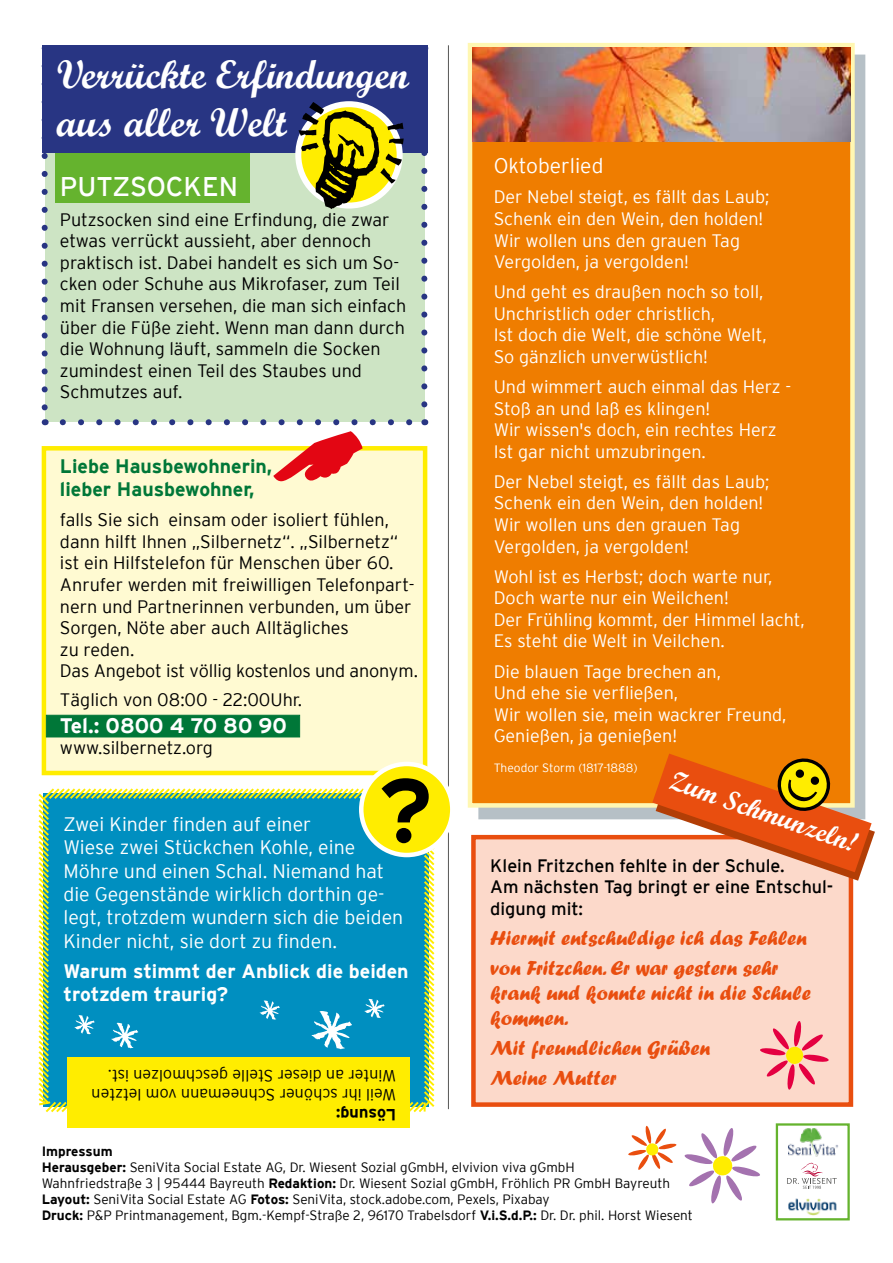
<style>
.page{position:relative;width:893px;height:1263px;background:#fff}
.page>*{position:absolute;margin:0;border:0;box-sizing:border-box;transform-origin:0 0}
.t1{font:119.25px "Kosmik Glyphs";color:#000}
.t2{font:700 90px "Interstate";color:#000}
.t3{font:39.9px/47.8px "Script MT Bold";color:#fff}
.t4{font:27.3px "Script MT Bold";color:#fff}
.t5{font:27px "Interstate";color:#fff}
.t6{font:21px/30px "Forte";color:#e94e0f}
.t7{font:700 21px "Interstate";color:#fff}
.t8{font:300 21px "Interstate";color:#fff}
.t9{font:300 19.5px/23.4px "Interstate";color:#fff}
.t10{font:700 19.5px/23.4px "Interstate";color:#fff}
.t11{font:700 19.5px/23.4px "Interstate";color:#007738}
.t12{font:300 18px/21.6px "Interstate";color:#fff}
.t13{font:300 18px/21.6px "Interstate";color:#000}
.t14{font:18px/21.6px "Interstate";color:#000}
.t15{font:300 16.2px "Interstate";color:#000}
.t16{font:700 16.2px "Interstate";color:#000}
.t17{font:300 13.5px/16.2px "Interstate";color:#000}
.t18{font:300 12px "Interstate";color:#fff}
.s1{font-weight:700}
</style>
<div class="page">
<div style="left:478px;top:55px;width:387px;height:764px;background:#b6c0c6"></div>
<div style="left:468px;top:43px;width:387px;height:765px;background:#ef7d00;border:4px solid #fff7b2"></div>
<img style="left:472px;top:47px;width:378px;height:95px">
<svg style="left:628px;top:1125px;width:49px;height:45px"></svg>
<img style="left:788px;top:1198px;width:49px;height:18px">
<svg style="left:787px;top:1163px;width:50px;height:26px"></svg>
<img style="left:788px;top:1129px;width:50px;height:28px">
<div style="left:776px;top:1123px;width:74px;height:97px;border:2px solid #65b32e"></div>
<svg style="left:684px;top:1128px;width:76px;height:76px"></svg>
<div style="left:45px;top:48px;width:379px;height:374px;background:#cde4c4"></div>
<svg style="left:42px;top:153px;width:6px;height:258px"></svg>
<svg style="left:421px;top:153px;width:6px;height:251px"></svg>
<hr style="left:448px;top:45px;width:1px;height:1064px;background:#575756">
<svg style="left:38px;top:788px;width:397px;height:326px;background:#1497b9"></svg>
<div style="left:67px;top:1057px;width:342px;height:70px;background:#ffed00"></div>
<div style="left:42px;top:446px;width:385px;height:329px;background:#fffad2;border:4px solid #ffed00"></div>
<div style="left:46px;top:715px;width:254px;height:22px;background:#007738;border:1px solid #007738"></div>
<div style="left:361px;top:764px;width:91px;height:91px;background:#ffed00;border-radius:50%"></div>
<div style="left:359px;top:762px;width:96px;height:95px;border:4px solid #fff;border-radius:50%"></div>
<div style="left:471px;top:835px;width:382px;height:272px;background:#fcd9ca;border:4px solid #e94e0f"></div>
<div style="left:55px;top:149px;width:194px;height:54px;background:#65b32e"></div>
<div style="left:42px;top:45px;width:385px;height:108px;background:#283583"></div>
<div style="left:298px;top:104px;width:102px;height:102px;background:#ffed00;border-radius:50%"></div>
<div style="left:295px;top:101px;width:108px;height:108px;border:6px solid #fff;border-radius:50%"></div>
<svg style="left:760px;top:1021px;width:69px;height:69px"></svg>
<svg style="left:652px;top:749px;width:223px;height:132px"></svg>
<svg style="left:107px;top:1017px;width:36px;height:37px"></svg>
<svg style="left:71px;top:1011px;width:27px;height:28px"></svg>
<svg style="left:256px;top:996px;width:27px;height:28px"></svg>
<div style="left:304px;top:994px;width:84px;height:63px;background:#008fc0"></div>
<svg style="left:63px;top:419px;width:352px;height:32px"></svg>
<h3 class="t3" style="left:56px;top:50px;width:354px">Verrückte Erfindungen aus aller Welt</h3>
<h1 class="t1" style="left:291px;top:83px;width:117px">h</h1>
<p class="t8" style="left:494px;top:154px;width:111px">Oktoberlied</p>
<p class="t12" style="left:494px;top:186px;width:277px">Der Nebel steigt, es fällt das Laub;<br>Schenk ein den Wein, den holden!<br>Wir wollen uns den grauen Tag<br>Vergolden, ja vergolden!</p>
<p class="t12" style="left:494px;top:281px;width:274px">Und geht es draußen noch so toll,<br>Unchristlich oder christlich,<br>Ist doch die Welt, die schöne Welt,<br>So gänzlich unverwüstlich!</p>
<p class="t12" style="left:494px;top:376px;width:299px">Und wimmert auch einmal das Herz -<br>Stoß an und laß es klingen!<br>Wir wissen's doch, ein rechtes Herz<br>Ist gar nicht umzubringen.</p>
<p class="t12" style="left:494px;top:471px;width:277px">Der Nebel steigt, es fällt das Laub;<br>Schenk ein den Wein, den holden!<br>Wir wollen uns den grauen Tag<br>Vergolden, ja vergolden!</p>
<p class="t12" style="left:494px;top:565px;width:312px">Wohl ist es Herbst; doch warte nur,<br>Doch warte nur ein Weilchen!<br>Der Frühling kommt, der Himmel lacht,<br>Es steht die Welt in Veilchen.</p>
<p class="t12" style="left:494px;top:660px;width:294px">Die blauen Tage brechen an,<br>Und ehe sie verfließen,<br>Wir wollen sie, mein wackrer Freund,<br>Genießen, ja genießen!</p>
<p class="t18" style="left:494px;top:761px;width:145px">Theodor Storm (1817-1888)</p>
<h3 class="t5" style="left:60px;top:171px;width:180px">PUTZSOCKEN</h3>
<p class="t13" style="left:60px;top:208px;width:348px">Putzsocken sind eine Erfindung, die zwar etwas verrückt aussieht, aber dennoch praktisch ist. Dabei handelt es sich um So&shy;cken oder Schuhe aus Mikrofaser, zum Teil mit Fransen versehen, die man sich einfach über die Füße zieht. Wenn man dann durch die Wohnung läuft, sammeln die Socken zumindest einen Teil des Staubes und Schmutzes auf.</p>
<p class="t11" style="left:60px;top:454px;width:214px">Liebe Hausbewohnerin, lieber Hausbewohner,</p>
<p class="t13" style="left:60px;top:509px;width:360px">falls Sie sich einsam oder isoliert fühlen, dann hilft Ihnen „Silbernetz“. „Silbernetz“ ist ein Hilfstelefon für Menschen über 60.<br>Anrufer werden mit freiwilligen Telefonpart&shy;nern und Partnerinnen verbunden, um über Sorgen, Nöte aber auch Alltägliches<br>zu reden.<br>Das Angebot ist völlig kostenlos und anonym.</p>
<p class="t13" style="left:60px;top:688px;width:244px">Täglich von 08:00 - 22:00Uhr.</p>
<p class="t7" style="left:60px;top:714px;width:228px">Tel.: 0800 4 70 80 90</p>
<p class="t13" style="left:60px;top:737px;width:154px">www.silbernetz.org</p>
<h2 class="t2" style="left:380px;top:760px;width:54px">?</h2>
<h3 class="t4" style="left:677px;top:764px;width:197px;rotate:19deg">Zum Schmunzeln!</h3>
<p class="t9" style="left:63px;top:812px;width:341px">Zwei Kinder finden auf einer<br>Wiese zwei Stückchen Kohle, eine Möhre und einen Schal. Niemand hat die Gegenstände wirklich dorthin ge&shy;legt, trotzdem wundern sich die beiden Kinder nicht, sie dort zu finden.</p>
<p class="t10" style="left:63px;top:959px;width:347px">Warum stimmt der Anblick die beiden trotzdem traurig?</p>
<p class="t14" style="left:490px;top:854px;width:345px">Klein Fritzchen fehlte in der Schule.<br>Am nächsten Tag bringt er eine Entschul&shy;digung mit:</p>
<p class="t6" style="left:490px;top:922px;width:318px">Hiermit entschuldige ich das Fehlen von Fritzchen. Er war gestern sehr</p>
<p class="t6" style="left:490px;top:980px;width:322px;line-height:25.2px">krank und konnte nicht in die Schule kommen.</p>
<p class="t6" style="left:490px;top:1033px;width:221px">Mit freundlichen Grüßen<br>Meine Mutter</p>
<p class="t15" style="left:396px;top:1084px;width:290px;rotate:-180deg">Winter an dieser Stelle geschmolzen ist.</p>
<p class="t15" style="left:396px;top:1104px;width:306px;rotate:-180deg">Weil ihr schöner Schneemann vom letzten</p>
<p class="t16" style="left:396px;top:1123px;width:62px;rotate:-180deg">Lösung:</p>
<p class="t17" style="left:42px;top:1142px;width:653px"><span class="s1">Impressum<br>Herausgeber:</span> SeniVita Social Estate AG, Dr. Wiesent Sozial gGmbH, elvivion viva gGmbH<br>Wahnfriedstraße 3 | 95444 Bayreuth <span class="s1">Redaktion:</span> Dr. Wiesent Sozial gGmbH, Fröhlich PR GmbH Bayreuth <span class="s1">Layout:</span> SeniVita Social Estate AG <span class="s1">Fotos:</span> SeniVita, stock.adobe.com, Pexels, Pixabay<br><span class="s1">Druck:</span> P&amp;P Printmanagement, Bgm.-Kempf-Straße 2, 96170 Trabelsdorf <span class="s1">V.i.S.d.P.:</span> Dr. Dr. phil. Horst Wiesent</p>
</div>
